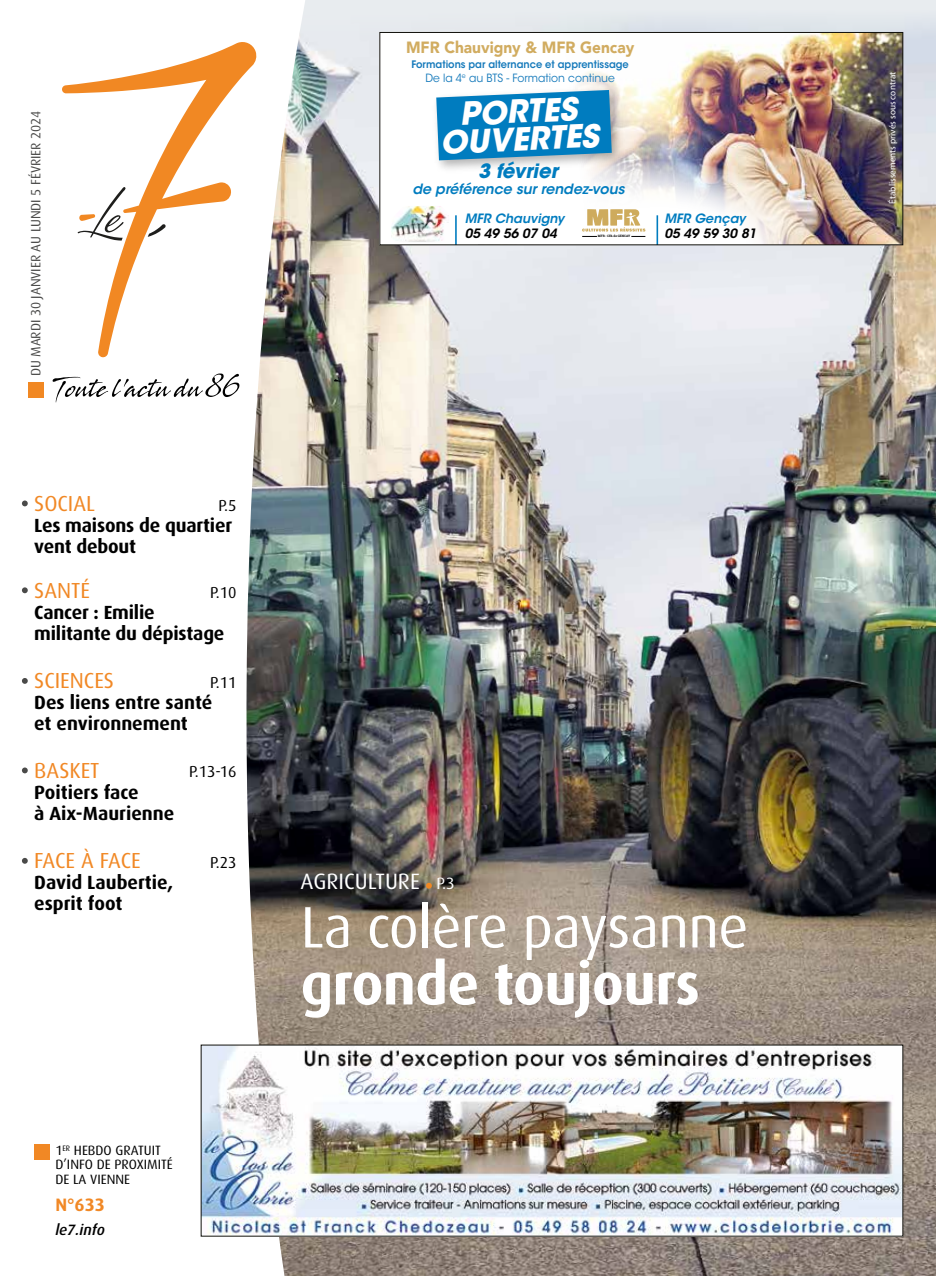
<style>
.page{position:relative;width:936px;height:1276px;background:#fff}
.page>*{position:absolute;margin:0;border:0;box-sizing:border-box;transform-origin:0 0}
.t1{font:58.5px "Dax";letter-spacing:-.01em;color:#fff}
.t2{font:700 58.5px "Dax";letter-spacing:-.01em;color:#fff}
.t3{font:italic 700 31.5px/27.6px "ITC Avant Garde Std";color:#fff;text-align:center}
.t4{font:22.2px "Dax";color:#fff}
.t5{font:21.75px "Dax";color:#f18825}
.t6{font:italic 700 19.65px "ITC Avant Garde Std";letter-spacing:-.005em;color:#007cbf}
.t7{font:700 19.05px/21px "Dax";letter-spacing:-.01em;color:#000}
.t8{font:700 18px "Dax";color:#f18825}
.t9{font:900 16.2px "Avenir";color:#d1ac60;scale:.95 1}
.t10{font:15.9px "Dax";color:#000}
.t11{font:italic 500 15px "Dax";color:#000}
.t12{font:italic 600 14.1px "ITC Avant Garde Std";letter-spacing:-.005em;color:#007cbf}
.t13{font:13.5px/14.2px "Dax";color:#000}
.t14{font:13.5px "Dax";letter-spacing:-.005em;color:#4a4a49}
.t15{font:italic 600 12.75px "ITC Avant Garde Std";letter-spacing:-.005em;color:#007cbf}
.t16{font:italic 600 12.75px "ITC Avant Garde Std";letter-spacing:-.005em;color:#000}
.t17{font:11.25px "ITC Avant Garde Std";color:#167abb;scale:.95 1}
.t18{font:600 10.35px "ITC Avant Garde Std";color:#167abb;scale:.95 1}
.t19{font:9.15px "Myriad Pro";color:#fff}
.t20{font:700 3.15px "Roboto Slab";color:#000}
.s1{font-size:16.35px}
</style>
<div class="page">
<img style="left:309px;top:0;width:626px;height:1054px">
<img style="left:309px;top:1054px;width:626px;height:222px">
<svg style="left:21px;top:0;width:288px;height:1276px"></svg>
<svg style="left:52px;top:373px;width:187px;height:29px"></svg>
<div style="left:28px;top:382px;width:16px;height:16px;background:#f18823"></div>
<svg style="left:62px;top:40px;width:195px;height:318px"></svg>
<svg style="left:78px;top:187px;width:48px;height:54px"></svg>
<svg style="left:148px;top:224px;width:18px;height:13px"></svg>
<img style="left:203px;top:1047px;width:697px;height:187px">
<div style="left:34px;top:1144px;width:15px;height:15px;background:#f18825"></div>
<img style="left:803px;top:34px;width:97px;height:209px">
<img style="left:381px;top:34px;width:422px;height:209px">
<img style="left:428px;top:82px;width:199px;height:8px">
<img style="left:382px;top:90px;width:428px;height:153px">
<div style="left:379px;top:32px;width:523px;height:213px;border:1px solid #12110c"></div>
<svg style="left:22px;top:500px;width:6px;height:6px"></svg>
<svg style="left:22px;top:678px;width:6px;height:6px"></svg>
<svg style="left:22px;top:587px;width:6px;height:6px"></svg>
<svg style="left:22px;top:767px;width:6px;height:6px"></svg>
<svg style="left:22px;top:858px;width:6px;height:5px"></svg>
<svg style="left:332px;top:379px;width:9px;height:2px"></svg>
<svg style="left:426px;top:883px;width:6px;height:5px"></svg>
<p class="t14" style="left:28px;top:376px;width:267px;rotate:-90deg">DU MARDI 30 JANVIER AU LUNDI 5 FÉVRIER 2024</p>
<p class="t5" style="left:34px;top:491px;width:62px">SOCIAL</p>
<p class="t7" style="left:34px;top:515px;width:199px">Les maisons de quartier vent debout</p>
<p class="t5" style="left:34px;top:578px;width:57px">SANTÉ</p>
<p class="t7" style="left:34px;top:602px;width:192px">Cancer : Emilie militante du dépistage</p>
<p class="t5" style="left:34px;top:668px;width:81px">SCIENCES</p>
<p class="t7" style="left:34px;top:692px;width:179px">Des liens entre santé et environnement</p>
<p class="t5" style="left:34px;top:758px;width:67px">BASKET</p>
<p class="t7" style="left:34px;top:782px;width:142px">Poitiers face<br>à Aix-Maurienne</p>
<p class="t5" style="left:34px;top:848px;width:108px">FACE À FACE</p>
<p class="t7" style="left:34px;top:872px;width:140px">David Laubertie, esprit foot</p>
<p class="t10" style="left:218px;top:496px;width:19px">P.5</p>
<p class="t10" style="left:210px;top:583px;width:28px">P.10</p>
<p class="t10" style="left:210px;top:674px;width:28px">P.11</p>
<p class="t10" style="left:189px;top:763px;width:49px">P.13-16</p>
<p class="t10" style="left:210px;top:853px;width:28px">P.23</p>
<p class="t13" style="left:55px;top:1143px;width:119px">1<sup>ER</sup> HEBDO GRATUIT<br>D’INFO DE PROXIMITÉ<br>DE LA VIENNE</p>
<p class="t11" style="left:55px;top:1221px;width:51px">le7.info</p>
<p class="t8" style="left:55px;top:1194px;width:51px">N°633</p>
<p class="t9" style="left:406px;top:33px;width:242px">MFR Chauvigny &amp; MFR Gencay</p>
<p class="t17" style="left:425px;top:71px;width:201px">De la 4<sup>e</sup> au BTS - Formation continue</p>
<p class="t18" style="left:411px;top:58px;width:230px">Formations par alternance et apprentissage</p>
<h2 class="t3" style="left:438px;top:102px;width:160px;rotate:-3deg">PORTES<br>OUVERTES</h2>
<p class="t6" style="left:478px;top:158px;width:81px">3 février</p>
<p class="t12" style="left:412px;top:180px;width:214px">de préférence sur rendez-vous</p>
<p class="t15" style="left:464px;top:210px;width:101px">MFR Chauvigny</p>
<p class="t16" style="left:464px;top:225px;width:93px">05 49 56 07 04</p>
<p class="t20" style="left:598px;top:234px;width:34px">MFR- CFA de GENCAY</p>
<p class="t15" style="left:664px;top:210px;width:82px">MFR Gençay</p>
<p class="t16" style="left:664px;top:225px;width:93px">05 49 59 30 81</p>
<p class="t4" style="left:300px;top:868px;width:156px">AGRICULTURE <span class="s1">P.3</span></p>
<h1 class="t1" style="left:300px;top:895px;width:449px">La colère paysanne</h1>
<h1 class="t2" style="left:300px;top:951px;width:400px">gronde toujours</h1>
<p class="t19" style="left:886px;top:203px;width:133px;rotate:-90deg">Établissements privés sous contrat</p>
</div>
